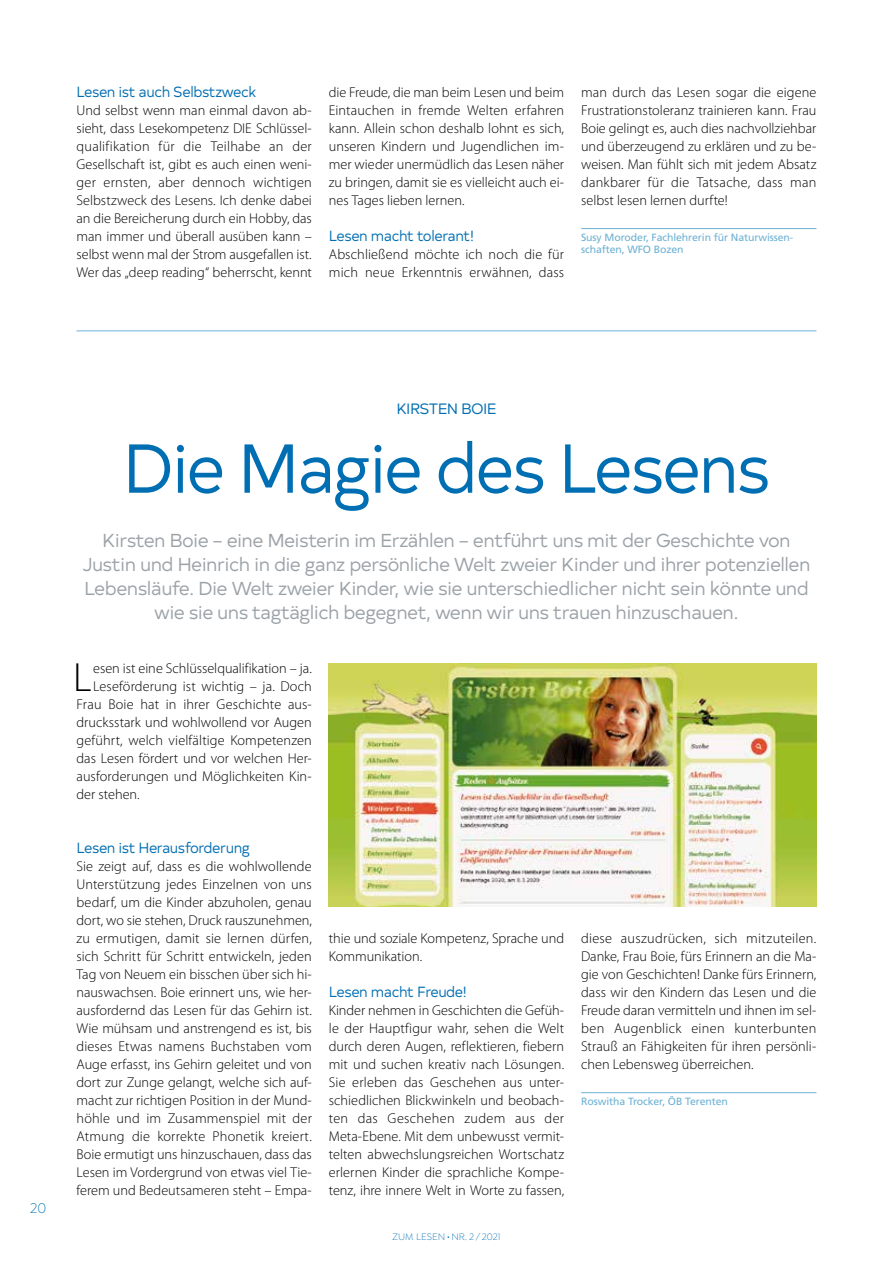
<style>
.page{position:relative;width:893px;height:1263px;background:#fff}
.page>*{position:absolute;margin:0;border:0;box-sizing:border-box;transform-origin:0 0}
.t1{font:69px "Typold Book 500";letter-spacing:-.04em;color:#006eb2;scale:.96 1}
.t2{font:300 40.95px "Myriad Pro";color:#000}
.t3{font:18.75px/24px "Typold Book 500";letter-spacing:-.03em;color:#9ba2a7;text-align:center}
.t4{font:15px "Typold Book 500";letter-spacing:-.04em;color:#006eb2}
.t5{font:300 15px "Isidora";color:#006eb2}
.t6{font:14.7px "Typold Book 500";letter-spacing:-.03em;color:#006eb2;scale:.96 1}
.t7{font:300 14.25px/18px "Myriad Pro";letter-spacing:.005em;color:#000;text-align:justify}
.t8{font:10.5px/12.8px "Frutiger";letter-spacing:-.01em;color:#6db1d4}
.t9{font:300 10.05px "Isidora";color:#006eb2}
</style>
<div class="page">
<hr style="left:581px;top:228px;width:235px;height:1px;background:#6db1d4">
<hr style="left:77px;top:331px;width:739px;height:1px;background:#6db1d4">
<hr style="left:581px;top:1092px;width:235px;height:1px;background:#6db1d4">
<img style="left:329px;top:663px;width:487px;height:244px">
<p class="t6" style="left:77px;top:80px;width:189px">Lesen ist auch Selbstzweck</p>
<p class="t7" style="left:77px;top:101px;width:237px">Und selbst wenn man einmal davon ab&shy;sieht, dass Lesekompetenz DIE Schlüssel&shy;qualifikation für die Teilhabe an der Gesellschaft ist, gibt es auch einen weni&shy;ger ernsten, aber dennoch wichtigen Selbstzweck des Lesens. Ich denke dabei an die Bereicherung durch ein Hobby, das man immer und überall ausüben kann – selbst wenn mal der Strom ausgefallen ist.<br>Wer das „deep reading“ beherrscht, kennt</p>
<p class="t7" style="left:329px;top:83px;width:237px">die Freude, die man beim Lesen und beim Eintauchen in fremde Welten erfahren kann. Allein schon deshalb lohnt es sich, unseren Kindern und Jugendlichen im&shy;mer wieder unermüdlich das Lesen näher zu bringen, damit sie es vielleicht auch ei&shy;nes Tages lieben lernen.</p>
<p class="t6" style="left:329px;top:224px;width:153px">Lesen macht tolerant!</p>
<p class="t7" style="left:329px;top:245px;width:237px">Abschließend möchte ich noch die für mich neue Erkenntnis erwähnen, dass</p>
<p class="t7" style="left:581px;top:83px;width:237px">man durch das Lesen sogar die eigene Frustrationstoleranz trainieren kann. Frau Boie gelingt es, auch dies nachvollziehbar und überzeugend zu erklären und zu be&shy;weisen. Man fühlt sich mit jedem Absatz dankbarer für die Tatsache, dass man selbst lesen lernen durfte!</p>
<p class="t8" style="left:581px;top:231px;width:214px">Susy Moroder, Fachlehrerin für Naturwissen&shy;schaften, WFO Bozen</p>
<p class="t5" style="left:30px;top:1200px;width:18px">20</p>
<p class="t4" style="left:396px;top:397px;width:102px">KIRSTEN BOIE</p>
<h1 class="t1" style="left:122px;top:415px;width:677px">Die Magie des Lesens</h1>
<p class="t3" style="left:82px;top:527px;width:730px">Kirsten Boie – eine Meisterin im Erzählen – entführt uns mit der Geschichte von Justin und Heinrich in die ganz persönliche Welt zweier Kinder und ihrer potenziellen Lebensläufe. Die Welt zweier Kinder, wie sie unterschiedlicher nicht sein könnte und wie sie uns tagtäglich begegnet, wenn wir uns trauen hinzuschauen.</p>
<h2 class="t2" style="left:73px;top:652px;width:20px">L</h2>
<p class="t7" style="left:93px;top:659px;width:220px">esen ist eine Schlüsselqualifikation – ja.</p>
<p class="t7" style="left:93px;top:677px;width:220px">Leseförderung ist wichtig – ja. Doch</p>
<p class="t7" style="left:77px;top:695px;width:237px">Frau Boie hat in ihrer Geschichte aus-</p>
<p class="t7" style="left:77px;top:713px;width:237px">drucksstark und wohlwollend vor Augen</p>
<p class="t7" style="left:77px;top:731px;width:237px">geführt, welch vielfältige Kompetenzen</p>
<p class="t7" style="left:77px;top:749px;width:237px">das Lesen fördert und vor welchen Her-</p>
<p class="t7" style="left:77px;top:767px;width:237px">ausforderungen und Möglichkeiten Kin-</p>
<p class="t7" style="left:77px;top:785px;width:65px">der stehen.</p>
<p class="t6" style="left:77px;top:836px;width:182px">Lesen ist Herausforderung</p>
<p class="t7" style="left:77px;top:857px;width:237px">Sie zeigt auf, dass es die wohlwollende Unterstützung jedes Einzelnen von uns bedarf, um die Kinder abzuholen, genau dort, wo sie stehen, Druck rauszunehmen, zu ermutigen, damit sie lernen dürfen, sich Schritt für Schritt entwickeln, jeden Tag von Neuem ein bisschen über sich hi&shy;nauswachsen. Boie erinnert uns, wie her&shy;ausfordernd das Lesen für das Gehirn ist.<br>Wie mühsam und anstrengend es ist, bis dieses Etwas namens Buchstaben vom Auge erfasst, ins Gehirn geleitet und von dort zur Zunge gelangt, welche sich auf&shy;macht zur richtigen Position in der Mund&shy;höhle und im Zusammenspiel mit der Atmung die korrekte Phonetik kreiert.<br>Boie ermutigt uns hinzuschauen, dass das Lesen im Vordergrund von etwas viel Tie&shy;ferem und Bedeutsameren steht – Empa-</p>
<p class="t7" style="left:329px;top:929px;width:237px">thie und soziale Kompetenz, Sprache und<br>Kommunikation.</p>
<p class="t6" style="left:329px;top:980px;width:145px">Lesen macht Freude!</p>
<p class="t7" style="left:329px;top:1001px;width:237px">Kinder nehmen in Geschichten die Gefüh&shy;le der Hauptfigur wahr, sehen die Welt durch deren Augen, reflektieren, fiebern mit und suchen kreativ nach Lösungen.<br>Sie erleben das Geschehen aus unter&shy;schiedlichen Blickwinkeln und beobach&shy;ten das Geschehen zudem aus der Meta-Ebene. Mit dem unbewusst vermit&shy;telten abwechslungsreichen Wortschatz erlernen Kinder die sprachliche Kompe&shy;tenz, ihre innere Welt in Worte zu fassen,</p>
<p class="t9" style="left:392px;top:1232px;width:110px">ZUM LESEN•NR. 2 / 2021</p>
<p class="t7" style="left:581px;top:929px;width:237px">diese auszudrücken, sich mitzuteilen.<br>Danke, Frau Boie, fürs Erinnern an die Ma&shy;gie von Geschichten! Danke fürs Erinnern, dass wir den Kindern das Lesen und die Freude daran vermitteln und ihnen im sel&shy;ben Augenblick einen kunterbunten Strauß an Fähigkeiten für ihren persönli&shy;chen Lebensweg überreichen.</p>
<p class="t8" style="left:581px;top:1095px;width:148px">Roswitha Trocker, ÖB Terenten</p>
</div>
